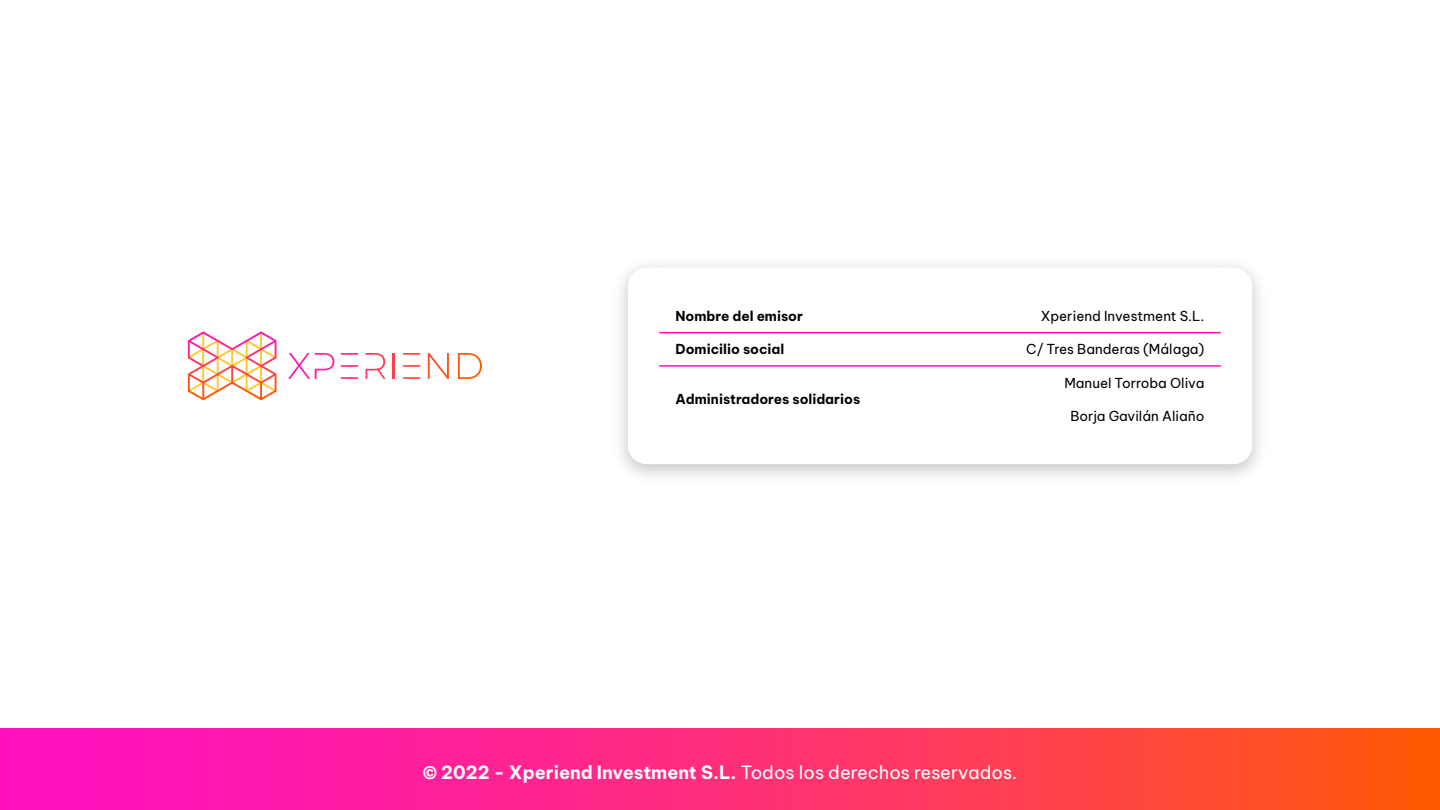
<style>
.page{position:relative;width:1440px;height:810px;background:#fff}
.page>*{position:absolute;margin:0;border:0;box-sizing:border-box;transform-origin:0 0}
.t1{font:700 18px "Be Vietnam Pro";color:#fff}
.t2{font:13.5px "Be Vietnam Pro";color:#000}
.t3{font:700 13.5px "Be Vietnam Pro";color:#000}
.s1{font-weight:400}
</style>
<div class="page">
<svg style="left:0;top:728px;width:1440px;height:82px;background:#ff3072"></svg>
<svg style="left:188px;top:332px;width:89px;height:68px"></svg>
<svg style="left:288px;top:353px;width:46px;height:26px"></svg>
<svg style="left:341px;top:353px;width:17px;height:26px"></svg>
<svg style="left:403px;top:353px;width:17px;height:26px"></svg>
<svg style="left:366px;top:353px;width:20px;height:26px"></svg>
<hr style="left:392px;top:353px;width:2px;height:26px;background:#ff414d">
<svg style="left:428px;top:353px;width:21px;height:26px"></svg>
<svg style="left:458px;top:353px;width:24px;height:26px"></svg>
<hr style="left:660px;top:332px;width:560px;height:1px;background:#ff10bd">
<hr style="left:660px;top:365px;width:560px;height:2px;background:#ff10bd">
<p class="t3" style="left:676px;top:305px;width:129px">Nombre del emisor</p>
<p class="t3" style="left:676px;top:338px;width:110px">Domicilio social</p>
<p class="t3" style="left:676px;top:388px;width:186px">Administradores solidarios</p>
<p class="t2" style="left:1041px;top:305px;width:165px">Xperiend Investment S.L.</p>
<p class="t2" style="left:1026px;top:338px;width:180px">C/ Tres Banderas (Málaga)</p>
<p class="t2" style="left:1064px;top:371px;width:141px">Manuel Torroba Oliva</p>
<p class="t2" style="left:1070px;top:405px;width:136px">Borja Gavilán Aliaño</p>
<h1 class="t1" style="left:423px;top:757px;width:596px">© 2022 - Xperiend Investment S.L. <span class="s1">Todos los derechos reservados.</span></h1>
</div>
